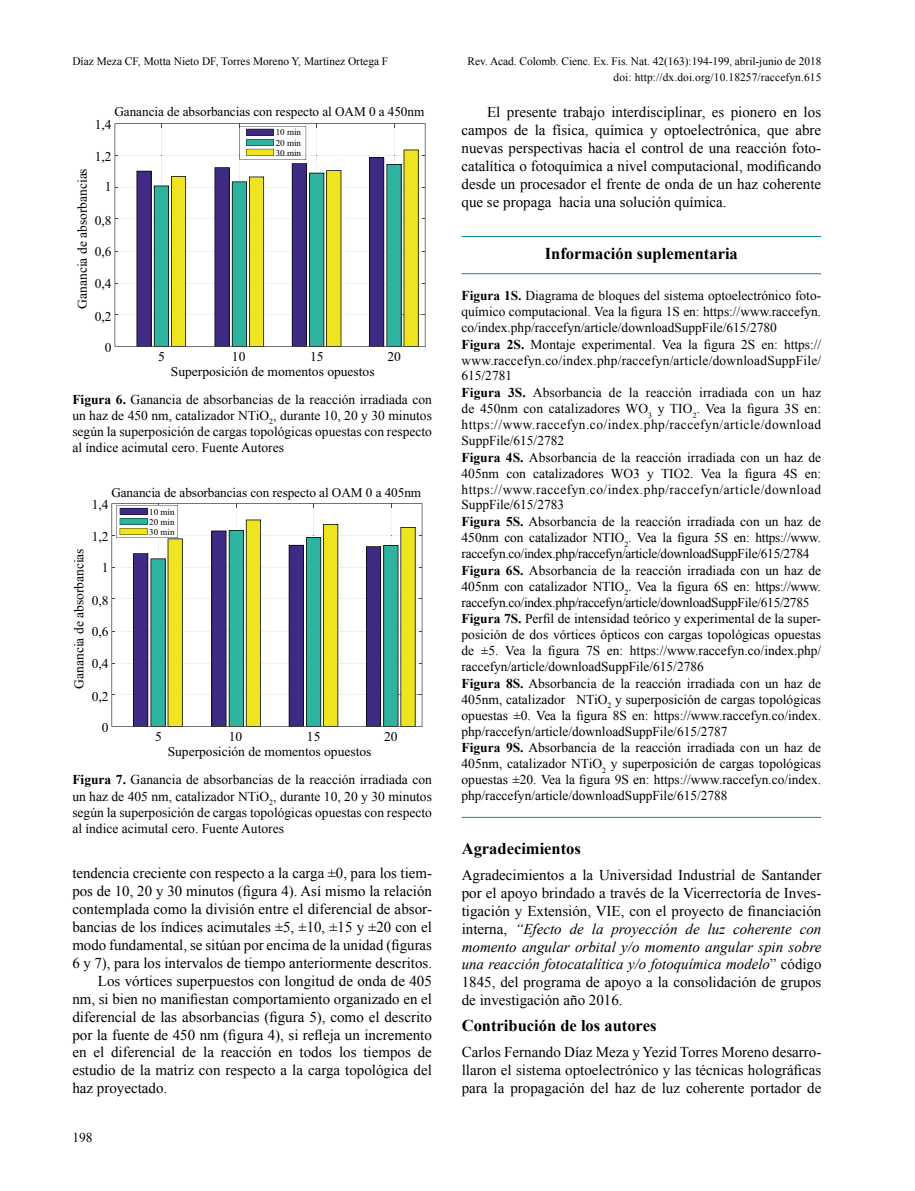
<style>
.page{position:relative;width:915px;height:1191px;background:#fff}
.page>*{position:absolute;margin:0;border:0;box-sizing:border-box;transform-origin:0 0}
.t1{font:700 16.5px "Times New Roman";color:#000}
.t2{font:15px/18px "Times New Roman";color:#000;text-align:justify}
.t3{font:13.5px/16px "Times New Roman";color:#000;text-align:justify}
.t4{font:13.35px "Times New Roman";letter-spacing:-.005em;color:#000}
.t5{font:11.4px "Times New Roman";color:#000}
.t6{font:9px/10.1px "Times New Roman";color:#000;text-align:justify}
.s1{color:#4a4948}
.s2{font-weight:700}
.s3{font-style:italic}
</style>
<div class="page">
<hr style="left:461px;top:236px;width:359px;height:1px;background:#0d88aa">
<hr style="left:461px;top:273px;width:359px;height:1px;background:#0d88aa">
<hr style="left:461px;top:817px;width:359px;height:1px;background:#0d88aa">
<svg style="left:114px;top:123px;width:311px;height:224px"></svg>
<svg style="left:111px;top:503px;width:311px;height:224px"></svg>
<p class="t5" style="left:72px;top:54px;width:317px">Díaz Meza CF, Motta Nieto DF, Torres Moreno Y, Martínez Ortega F</p>
<p class="t3" style="left:75px;top:308px;width:142px;rotate:-90deg">Ganancia de absorbancias</p>
<p class="t4" style="left:114px;top:103px;width:311px">Ganancia de absorbancias con respecto al OAM 0 a 450nm</p>
<p class="t6" style="left:275px;top:128px;width:27px">10 min 20 min <span class="s1">30</span> min</p>
<p class="t3" style="left:95px;top:118px;width:18px">1,4</p>
<p class="t3" style="left:95px;top:149px;width:18px">1,2</p>
<p class="t3" style="left:105px;top:180px;width:8px">1</p>
<p class="t3" style="left:95px;top:214px;width:18px">0,8</p>
<p class="t3" style="left:95px;top:245px;width:18px">0,6</p>
<p class="t3" style="left:95px;top:277px;width:18px">0,4</p>
<p class="t3" style="left:95px;top:310px;width:18px">0,2</p>
<p class="t3" style="left:105px;top:340px;width:8px">0</p>
<p class="t3" style="left:158px;top:350px;width:8px">5</p>
<p class="t3" style="left:232px;top:350px;width:15px">10</p>
<p class="t3" style="left:310px;top:350px;width:15px">15</p>
<p class="t3" style="left:387px;top:350px;width:15px">20</p>
<p class="t3" style="left:171px;top:364px;width:205px">Superposición de momentos opuestos</p>
<p class="t3" style="left:72px;top:391px;width:361px"><span class="s2">Figura 6.</span> Ganancia de absorbancias de la reacción irradiada con un haz de 450 nm, catalizador NTiO<sub>2</sub>, durante 10, 20 y 30 minutos según la superposición de cargas topológicas opuestas con respecto al índice acimutal cero. Fuente Autores</p>
<p class="t3" style="left:72px;top:688px;width:142px;rotate:-90deg">Ganancia de absorbancias</p>
<p class="t4" style="left:111px;top:483px;width:311px">Ganancia de absorbancias con respecto al OAM 0 a 405nm</p>
<p class="t6" style="left:149px;top:507px;width:27px">10 min 20 min 30 min</p>
<p class="t3" style="left:92px;top:497px;width:18px">1,4</p>
<p class="t3" style="left:92px;top:529px;width:18px">1,2</p>
<p class="t3" style="left:102px;top:560px;width:8px">1</p>
<p class="t3" style="left:92px;top:593px;width:18px">0,8</p>
<p class="t3" style="left:92px;top:625px;width:18px">0,6</p>
<p class="t3" style="left:92px;top:656px;width:18px">0,4</p>
<p class="t3" style="left:92px;top:690px;width:18px">0,2</p>
<p class="t3" style="left:102px;top:720px;width:8px">0</p>
<p class="t3" style="left:155px;top:730px;width:8px">5</p>
<p class="t3" style="left:229px;top:730px;width:15px">10</p>
<p class="t3" style="left:307px;top:730px;width:15px">15</p>
<p class="t3" style="left:384px;top:730px;width:15px">20</p>
<p class="t3" style="left:168px;top:744px;width:205px">Superposición de momentos opuestos</p>
<p class="t3" style="left:72px;top:771px;width:361px"><span class="s2">Figura 7.</span> Ganancia de absorbancias de la reacción irradiada con un haz de 405 nm, catalizador NTiO<sub>2</sub>, durante 10, 20 y 30 minutos según la superposición de cargas topológicas opuestas con respecto al índice acimutal cero. Fuente Autores</p>
<p class="t2" style="left:72px;top:864px;width:361px">tendencia creciente con respecto a la carga ±0, para los tiem-</p>
<p class="t2" style="left:72px;top:882px;width:361px">pos de 10, 20 y 30 minutos (figura 4). Así mismo la relación</p>
<p class="t2" style="left:72px;top:900px;width:361px">contemplada como la división entre el diferencial de absor-</p>
<p class="t2" style="left:72px;top:917px;width:361px">bancias de los índices acimutales ±5, ±10, ±15 y ±20 con el</p>
<p class="t2" style="left:72px;top:935px;width:361px">modo fundamental, se sitúan por encima de la unidad (figuras</p>
<p class="t2" style="left:72px;top:953px;width:361px">6 y 7), para los intervalos de tiempo anteriormente descritos.</p>
<p class="t2" style="left:98px;top:971px;width:335px">Los vórtices superpuestos con longitud de onda de 405</p>
<p class="t2" style="left:72px;top:989px;width:361px">nm, si bien no manifiestan comportamiento organizado en el</p>
<p class="t2" style="left:72px;top:1007px;width:361px">diferencial de las absorbancias (figura 5), como el descrito</p>
<p class="t2" style="left:72px;top:1025px;width:361px">por la fuente de 450 nm (figura 4), si refleja un incremento</p>
<p class="t2" style="left:72px;top:1043px;width:361px">en el diferencial de la reacción en todos los tiempos de</p>
<p class="t2" style="left:72px;top:1061px;width:361px">estudio de la matriz con respecto a la carga topológica del</p>
<p class="t2" style="left:72px;top:1079px;width:96px">haz proyectado.</p>
<p class="t3" style="left:72px;top:1128px;width:22px">198</p>
<p class="t5" style="left:467px;top:54px;width:355px">Rev. Acad. Colomb. Cienc. Ex. Fis. Nat. 42(163):194-199, abril-junio de 2018</p>
<p class="t5" style="left:613px;top:69px;width:209px">doi: http://dx.doi.org/10.18257/raccefyn.615</p>
<p class="t2" style="left:461px;top:102px;width:361px;text-indent:26px">El presente trabajo interdisciplinar, es pionero en los campos de la física, química y optoelectrónica, que abre nuevas perspectivas hacia el control de una reacción foto&shy;catalítica o fotoquímica a nivel computacional, modificando desde un procesador el frente de onda de un haz coherente que se propaga hacia una solución química.</p>
<p class="t1" style="left:544px;top:242px;width:194px">Información suplementaria</p>
<p class="t3" style="left:461px;top:287px;width:361px;text-align:left"><span class="s2">Figura 1S.</span> Diagrama de bloques del sistema optoelectrónico foto&shy;químico computacional. Vea la figura 1S en: https://www.raccefyn. co/index.php/raccefyn/article/downloadSuppFile/615/2780<br><span class="s2">Figura 2S.</span> Montaje experimental. Vea la figura 2S en: https:// www.raccefyn.co/index.php/raccefyn/article/downloadSuppFile/ 615/2781<br><span class="s2">Figura 3S.</span> Absorbancia de la reacción irradiada con un haz de 450nm con catalizadores WO<sub>3</sub> y TIO<sub>2</sub>. Vea la figura 3S en: https://www.raccefyn.co/index.php/raccefyn/article/download SuppFile/615/2782<br><span class="s2">Figura 4S.</span> Absorbancia de la reacción irradiada con un haz de 405nm con catalizadores WO3 y TIO2. Vea la figura 4S en: https://www.raccefyn.co/index.php/raccefyn/article/download SuppFile/615/2783<br><span class="s2">Figura 5S.</span> Absorbancia de la reacción irradiada con un haz de 450nm con catalizador NTIO<sub>2</sub>. Vea la figura 5S en: https://www. raccefyn.co/index.php/raccefyn/article/downloadSuppFile/615/2784<br><span class="s2">Figura 6S.</span> Absorbancia de la reacción irradiada con un haz de 405nm con catalizador NTIO<sub>2</sub>. Vea la figura 6S en: https://www. raccefyn.co/index.php/raccefyn/article/downloadSuppFile/615/2785<br><span class="s2">Figura 7S.</span> Perfil de intensidad teórico y experimental de la super&shy;posición de dos vórtices ópticos con cargas topológicas opuestas de ±5. Vea la figura 7S en: https://www.raccefyn.co/index.php/ raccefyn/article/downloadSuppFile/615/2786<br><span class="s2">Figura 8S.</span> Absorbancia de la reacción irradiada con un haz de 405nm, catalizador NTiO<sub>2</sub> y superposición de cargas topológicas opuestas ±0. Vea la figura 8S en: https://www.raccefyn.co/index. php/raccefyn/article/downloadSuppFile/615/2787<br><span class="s2">Figura 9S.</span> Absorbancia de la reacción irradiada con un haz de 405nm, catalizador NTiO<sub>2</sub> y superposición de cargas topológicas opuestas ±20. Vea la figura 9S en: https://www.raccefyn.co/index. php/raccefyn/article/downloadSuppFile/615/2788</p>
<p class="t1" style="left:461px;top:837px;width:121px">Agradecimientos</p>
<p class="t2" style="left:461px;top:866px;width:361px">Agradecimientos a la Universidad Industrial de Santander por el apoyo brindado a través de la Vicerrectoría de Inves&shy;tigación y Extensión, VIE, con el proyecto de financiación interna, <span class="s3">“Efecto de la proyección de luz coherente con momento angular orbital y/o momento angular spin sobre una reacción fotocatalítica y/o fotoquímica modelo</span>” código 1845, del programa de apoyo a la consolidación de grupos de investigación año 2016.</p>
<p class="t1" style="left:461px;top:1014px;width:196px">Contribución de los autores</p>
<p class="t2" style="left:461px;top:1043px;width:361px">Carlos Fernando Díaz Meza y Yezid Torres Moreno desarro&shy;llaron el sistema optoelectrónico y las técnicas holográficas para la propagación del haz de luz coherente portador de</p>
</div>
